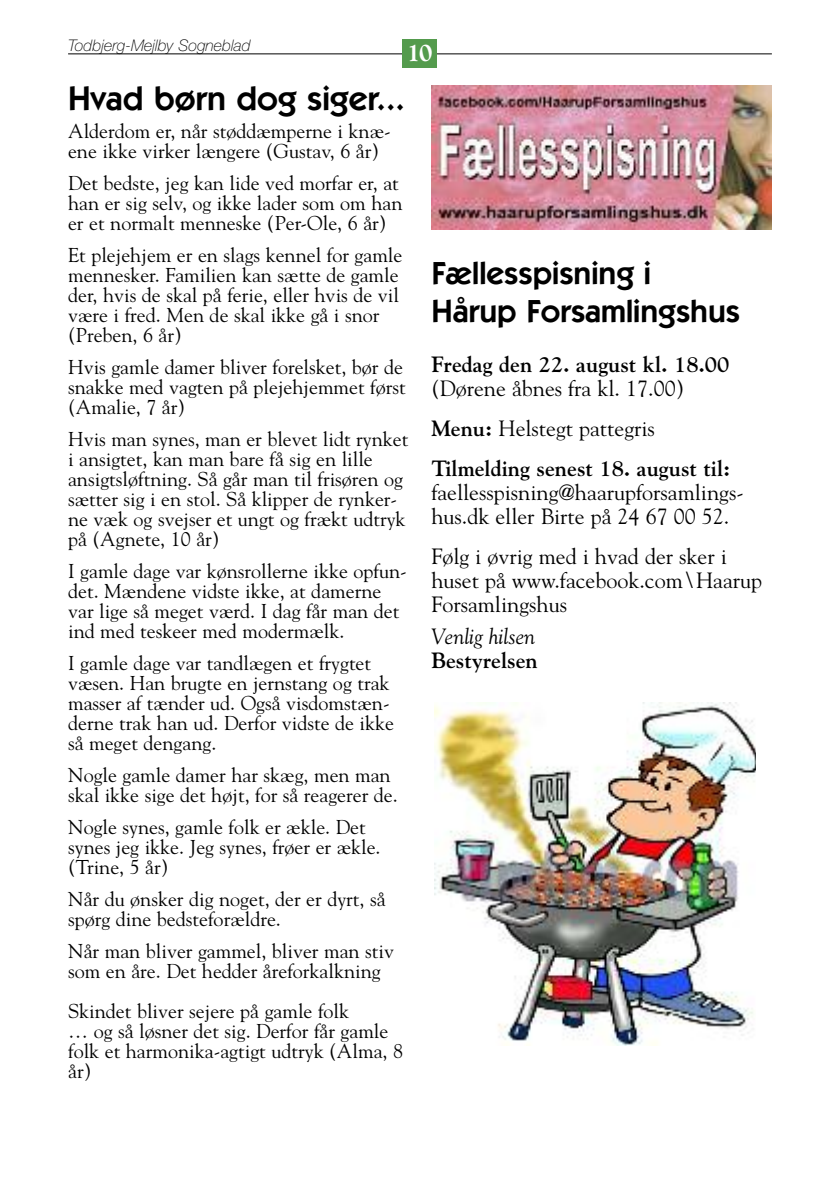
<style>
.page{position:relative;width:840px;height:1191px;background:#fff}
.page>*{position:absolute;margin:0;border:0;box-sizing:border-box;transform-origin:0 0}
.t1{font:600 34px "Itc Kabel";color:#000}
.t2{font:600 32px/38px "Itc Kabel";color:#000}
.t3{font:800 24px "Goudy";color:#fff}
.t4{font:22px/24px "Goudy";color:#000}
.t5{font:700 22px "Goudy";color:#000}
.t6{font:italic 22px "Goudy";color:#000}
.t7{font:20px/20px "Goudy";color:#000}
.t8{font:italic 100 16px "Helvetica Neue";color:#000}
.s1{font-weight:700}
</style>
<div class="page">
<hr style="left:68px;top:54px;width:703px;height:1px;background:#000">
<div style="left:403px;top:40px;width:34px;height:28px;background:#549b4d"></div>
<img style="left:431px;top:86px;width:340px;height:143px">
<img style="left:434px;top:703px;width:321px;height:342px">
<p class="t8" style="left:68px;top:40px;width:184px">Todbjerg-Mejlby Sogneblad</p>
<h1 class="t1" style="left:68px;top:86px;width:338px">Hvad børn dog siger...</h1>
<p class="t7" style="left:68px;top:121px;width:324px">Alderdom er, når støddæmperne i knæ&shy;ene ikke virker længere (Gustav, 6 år)</p>
<p class="t7" style="left:68px;top:173px;width:336px">Det bedste, jeg kan lide ved morfar er, at han er sig selv, og ikke lader som om han er et normalt menneske (Per-Ole, 6 år)</p>
<p class="t7" style="left:68px;top:245px;width:335px">Et plejehjem er en slags kennel for gamle mennesker. Familien kan sætte de gamle der, hvis de skal på ferie, eller hvis de vil være i fred. Men de skal ikke gå i snor (Preben, 6 år)</p>
<p class="t7" style="left:68px;top:357px;width:339px">Hvis gamle damer bliver forelsket, bør de snakke med vagten på plejehjemmet først (Amalie, 7 år)</p>
<p class="t7" style="left:68px;top:429px;width:342px">Hvis man synes, man er blevet lidt rynket i ansigtet, kan man bare få sig en lille ansigtsløftning. Så går man til frisøren og sætter sig i en stol. Så klipper de rynker&shy;ne væk og svejser et ungt og frækt udtryk på (Agnete, 10 år)</p>
<p class="t7" style="left:68px;top:561px;width:340px">I gamle dage var kønsrollerne ikke opfun&shy;det. Mændene vidste ikke, at damerne var lige så meget værd. I dag får man det ind med teskeer med modermælk.</p>
<p class="t7" style="left:68px;top:653px;width:327px">I gamle dage var tandlægen et frygtet væsen. Han brugte en jernstang og trak masser af tænder ud. Også visdomstæn&shy;derne trak han ud. Derfor vidste de ikke så meget dengang.</p>
<p class="t7" style="left:68px;top:765px;width:331px">Nogle gamle damer har skæg, men man skal ikke sige det højt, for så reagerer de.</p>
<p class="t7" style="left:68px;top:817px;width:314px">Nogle synes, gamle folk er ækle. Det synes jeg ikke. Jeg synes, frøer er ækle. (Trine, 5 år)</p>
<p class="t7" style="left:68px;top:889px;width:319px">Når du ønsker dig noget, der er dyrt, så spørg dine bedsteforældre.</p>
<p class="t7" style="left:68px;top:941px;width:327px">Når man bliver gammel, bliver man stiv som en åre. Det hedder åreforkalkning</p>
<p class="t7" style="left:68px;top:1001px;width:336px">Skindet bliver sejere på gamle folk<br>… og så løsner det sig. Derfor får gamle folk et harmonika-agtigt udtryk (Alma, 8 år)</p>
<p class="t3" style="left:407px;top:43px;width:27px">10</p>
<h2 class="t2" style="left:431px;top:257px;width:310px">Fællesspisning i<br>Hårup Forsamlingshus</h2>
<p class="t5" style="left:431px;top:351px;width:299px">Fredag den 22. august kl. 18.00</p>
<p class="t4" style="left:431px;top:368px;width:300px;line-height:40px">(Dørene åbnes fra kl. 17.00)<br><span class="s1">Menu:</span> Helstegt pattegris<br><span class="s1">Tilmelding senest 18. august til:</span></p>
<p class="t4" style="left:431px;top:480px;width:314px">faellesspisning@haarupforsamlings&shy;hus.dk eller Birte på 24 67 00 52.</p>
<p class="t4" style="left:431px;top:544px;width:332px">Følg i øvrig med i hvad der sker i huset på www.facebook.com\Haarup<br>Forsamlingshus</p>
<p class="t6" style="left:431px;top:623px;width:105px">Venlig hilsen</p>
<p class="t5" style="left:431px;top:647px;width:108px">Bestyrelsen</p>
</div>
